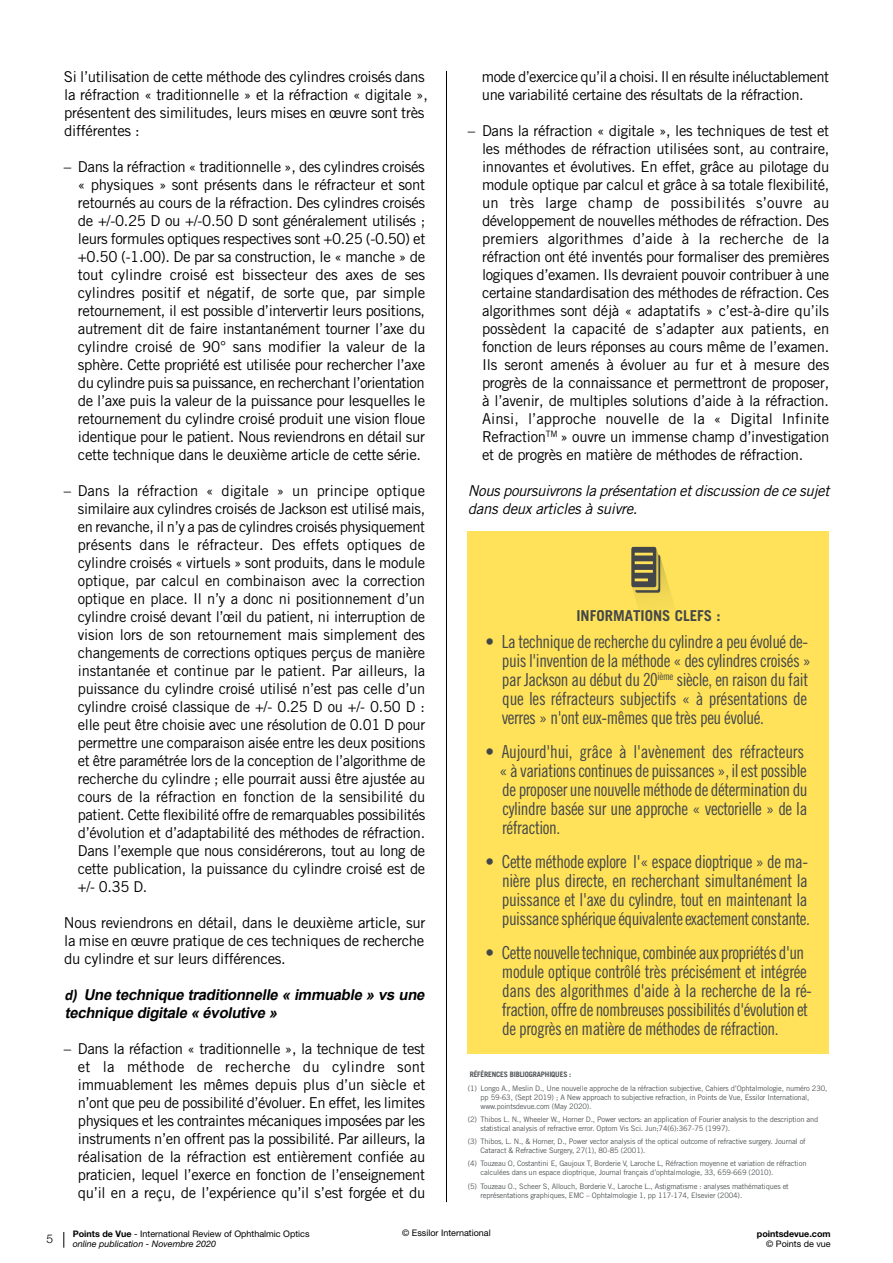
<style>
.page{position:relative;width:893px;height:1263px;background:#fff}
.page>*{position:absolute;margin:0;border:0;box-sizing:border-box;transform-origin:0 0}
._06_texte_a_retenir{font:18px/19px "Trade Gothic LT Std Cn 18";letter-spacing:-.025em;color:#444749;scale:.96 1}
._03_texte_courant{font:15px/18px "Trade Gothic LT Std";letter-spacing:-.02em;color:#000;text-align:justify}
._03_texte_courant-2{font:italic 15px/18px "Trade Gothic LT Std";letter-spacing:-.025em;color:#000}
.subtit1{font:italic 700 15px/18px "Arial";color:#000}
.t1{font:700 15px "Trade Gothic LT Std";color:#444749}
.t2{font:300 12px "Helvetica Neue LT Std";color:#000}
.t3{font:9px/10.8px "Helvetica Neue LT Std";color:#000}
.t4{font:700 9px "Helvetica Neue LT Std";color:#000}
._07_texte_references{font:7.5px/9px "Trade Gothic LT Std";letter-spacing:-.02em;color:#505456}
.t5{font:700 7.5px "Trade Gothic LT Std";letter-spacing:-.02em;color:#505456}
.s1{font-family:"Calibri"}
.s2{font-weight:700}
.s3{font-style:italic}
</style>
<div class="page">
<svg style="left:64px;top:1232px;width:1px;height:16px"></svg>
<hr style="left:446px;top:71px;width:1px;height:1131px;background:#000">
<div style="left:468px;top:532px;width:361px;height:522px;background:#ffe259"></div>
<svg style="left:631px;top:547px;width:41px;height:57px"></svg>
<p class="_03_texte_courant" style="left:64px;top:67px;width:365px;text-align:left">Si l’utilisation de cette méthode des cylindres croisés dans la réfraction « traditionnelle » et la réfraction « digitale », présentent des similitudes, leurs mises en œuvre sont très différentes :</p>
<p class="_03_texte_courant" style="left:78px;top:157px;width:349px;text-indent:-14px">– Dans la réfraction « traditionnelle », des cylindres croisés « physiques » sont présents dans le réfracteur et sont retournés au cours de la réfraction. Des cylindres croisés de +/-0.25 D ou +/-0.50 D sont généralement utilisés ; leurs formules optiques respectives sont +0.25 (-0.50) et +0.50 (-1.00). De par sa construction, le « manche » de tout cylindre croisé est bissecteur des axes de ses cylindres positif et négatif, de sorte que, par simple retournement, il est possible d’intervertir leurs positions, autrement dit de faire instantanément tourner l’axe du cylindre croisé de 90° sans modifier la valeur de la sphère. Cette propriété est utilisée pour rechercher l’axe du cylindre puis sa puissance, en recherchant l’orientation de l’axe puis la valeur de la puissance pour lesquelles le retournement du cylindre croisé produit une vision floue identique pour le patient. Nous reviendrons en détail sur cette technique dans le deuxième article de cette série.</p>
<p class="_03_texte_courant" style="left:78px;top:481px;width:349px;text-indent:-14px">– Dans la réfraction « digitale » un principe optique similaire aux cylindres croisés de Jackson est utilisé mais, en revanche, il n’y a pas de cylindres croisés physiquement présents dans le réfracteur. Des effets optiques de cylindre croisés « virtuels » sont produits, dans le module optique, par calcul en combinaison avec la correction optique en place. Il n’y a donc ni positionnement d’un cylindre croisé devant l’œil du patient, ni interruption de vision lors de son retournement mais simplement des changements de corrections optiques perçus de manière instantanée et continue par le patient. Par ailleurs, la puissance du cylindre croisé utilisé n’est pas celle d’un cylindre croisé classique de +/- 0.25 D ou +/- 0.50 D : elle peut être choisie avec une résolution de 0.01 D pour permettre une comparaison aisée entre les deux positions et être paramétrée lors de la conception de l’algorithme de recherche du cylindre ; elle pourrait aussi être ajustée au cours de la réfraction en fonction de la sensibilité du patient. Cette flexibilité offre de remarquables possibilités d’évolution et d’adaptabilité des méthodes de réfraction.<br>Dans l’exemple que nous considérerons, tout au long de cette publication, la puissance du cylindre croisé est de +/- 0.35 D.</p>
<p class="_03_texte_courant" style="left:64px;top:913px;width:363px">Nous reviendrons en détail, dans le deuxième article, sur la mise en œuvre pratique de ces techniques de recherche du cylindre et sur leurs différences.</p>
<p class="subtit1" style="left:64px;top:986px;width:365px"><span class="s1">d)</span> Une technique traditionnelle « immuable » vs une technique digitale « évolutive »</p>
<p class="_03_texte_courant" style="left:78px;top:1039px;width:349px;text-indent:-14px">– Dans la réfaction « traditionnelle », la technique de test et la méthode de recherche du cylindre sont immuablement les mêmes depuis plus d’un siècle et n’ont que peu de possibilité d’évoluer. En effet, les limites physiques et les contraintes mécaniques imposées par les instruments n’en offrent pas la possibilité. Par ailleurs, la réalisation de la réfraction est entièrement confiée au praticien, lequel l’exerce en fonction de l’enseignement qu’il en a reçu, de l’expérience qu’il s’est forgée et du</p>
<p class="_03_texte_courant" style="left:482px;top:67px;width:349px">mode d’exercice qu’il a choisi. Il en résulte inéluctablement une variabilité certaine des résultats de la réfraction.</p>
<p class="_03_texte_courant" style="left:482px;top:121px;width:349px;text-indent:-14px">– Dans la réfraction « digitale », les techniques de test et les méthodes de réfraction utilisées sont, au contraire, innovantes et évolutives. En effet, grâce au pilotage du module optique par calcul et grâce à sa totale flexibilité, un très large champ de possibilités s’ouvre au développement de nouvelles méthodes de réfraction. Des premiers algorithmes d’aide à la recherche de la réfraction ont été inventés pour formaliser des premières logiques d’examen. Ils devraient pouvoir contribuer à une certaine standardisation des méthodes de réfraction. Ces algorithmes sont déjà « adaptatifs » c’est-à-dire qu’ils possèdent la capacité de s’adapter aux patients, en fonction de leurs réponses au cours même de l’examen.<br>Ils seront amenés à évoluer au fur et à mesure des progrès de la connaissance et permettront de proposer, à l’avenir, de multiples solutions d’aide à la réfraction.<br>Ainsi, l’approche nouvelle de la « Digital Infinite Refraction<sup>TM</sup> » ouvre un immense champ d’investigation et de progrès en matière de méthodes de réfraction.</p>
<p class="_03_texte_courant-2" style="left:468px;top:482px;width:363px">Nous poursuivrons la présentation et discussion de ce sujet dans deux articles à suivre.</p>
<p class="t1" style="left:576px;top:607px;width:146px">INFORMATIONS CLEFS :</p>
<p class="_06_texte_a_retenir" style="left:502px;top:632px;width:324px;text-indent:-16px">• La technique de recherche du cylindre a peu évolué de&shy;puis l'invention de la méthode « des cylindres croisés » par Jackson au début du 20<sup>ième</sup> siècle, en raison du fait que les réfracteurs subjectifs « à présentations de verres » n'ont eux-mêmes que très peu évolué.</p>
<p class="_06_texte_a_retenir" style="left:499px;top:742px;width:323px;text-indent:-14px">• Aujourd'hui, grâce à l'avènement des réfracteurs « à variations continues de puissances », il est possible de proposer une nouvelle méthode de détermination du cylindre basée sur une approche « vectorielle » de la réfraction.</p>
<p class="_06_texte_a_retenir" style="left:502px;top:852px;width:322px;text-indent:-17px">• Cette méthode explore l'« espace dioptrique » de ma&shy;nière plus directe, en recherchant simultanément la puissance et l'axe du cylindre, tout en maintenant la puissance sphérique équivalente exactement constante.</p>
<p class="_06_texte_a_retenir" style="left:502px;top:943px;width:325px;text-indent:-16px">• Cette nouvelle technique, combinée aux propriétés d'un module optique contrôlé très précisément et intégrée dans des algorithmes d'aide à la recherche de la ré&shy;fraction, offre de nombreuses possibilités d'évolution et de progrès en matière de méthodes de réfraction.</p>
<p class="t5" style="left:470px;top:1070px;width:103px">RÉFÉRENCES BIBLIOGRAPHIQUES :</p>
<p class="_07_texte_references" style="left:480px;top:1083px;width:349px;text-indent:-13px">(1) Longo A., Meslin D., Une nouvelle approche de la réfraction subjective, Cahiers d’Ophtalmologie, numéro 230, pp 59-63, (Sept 2019) ; A New approach to subjective refraction, in Points de Vue, Essilor International, www.pointsdevue.com (May 2020).</p>
<p class="_07_texte_references" style="left:480px;top:1114px;width:339px;text-indent:-13px">(2) Thibos L. N., Wheeler W., Horner D., Power vectors: an application of Fourier analysis to the description and statistical analysis of refractive error. Optom Vis Sci. Jun;74(6):367-75 (1997).</p>
<p class="_07_texte_references" style="left:480px;top:1137px;width:327px;text-indent:-13px">(3) Thibos, L. N., &amp; Horner, D., Power vector analysis of the optical outcome of refractive surgery. Journal of<br>Cataract &amp; Refractive Surgery, 27(1), 80-85 (2001).</p>
<p class="_07_texte_references" style="left:480px;top:1159px;width:328px;text-indent:-13px">(4) Touzeau O, Costantini E, Gaujoux T, Borderie V, Laroche L, Réfraction moyenne et variation de réfraction calculées dans un espace dioptrique, Journal français d’ophtalmologie, 33, 659-669 (2010).</p>
<p class="_07_texte_references" style="left:480px;top:1181px;width:310px;text-indent:-13px">(5) Touzeau O., Scheer S, Allouch, Borderie V., Laroche L., Astigmatisme : analyses mathématiques et représentations graphiques, EMC – Ophtalmologie 1, pp 117-174, Elsevier (2004).</p>
<p class="t2" style="left:46px;top:1231px;width:8px">5</p>
<p class="t3" style="left:73px;top:1228px;width:238px"><span class="s2">Points de Vue</span> - International Review of Ophthalmic Optics <span class="s3">online publication - Novembre 2020</span></p>
<p class="t3" style="left:402px;top:1227px;width:90px">© Essilor International</p>
<p class="t4" style="left:757px;top:1228px;width:75px">pointsdevue.com</p>
<p class="t3" style="left:766px;top:1238px;width:66px">© Points de vue</p>
</div>
